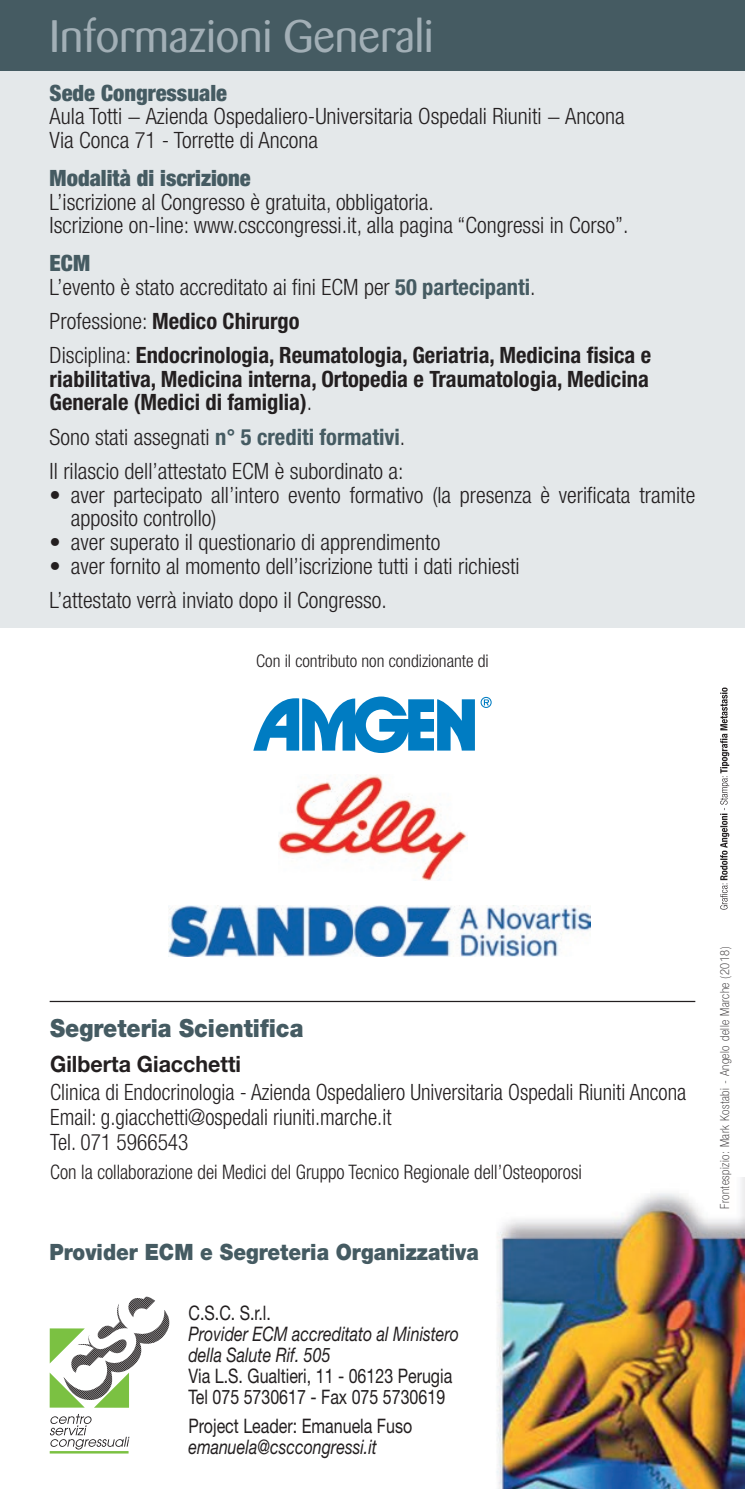
<style>
.page{position:relative;width:745px;height:1489px;background:#fff}
.page>*{position:absolute;margin:0;border:0;box-sizing:border-box;transform-origin:0 0}
.t1{font:45px "Barmeno";color:#a2afb6}
.Data{font:900 25px "Helvetica Neue LT Std";color:#455b62;scale:.9 1}
.Info_generali{font:300 condensed 22.5px/23.5px "Helvetica Neue LT Std";color:#231f20}
.info_generali_elenco{font:300 condensed 22.5px/23.5px "Helvetica Neue LT Std";color:#231f20}
.info_generali_spazia{font:700 condensed 22.5px/23.5px "Helvetica Neue LT Std";color:#231f20;text-align:justify}
.Data-2{font:300 condensed 22.5px "Helvetica Neue LT Std";color:#231f20;scale:.95 1}
.info_generali_spazia-2{font:300 condensed 22.5px "Helvetica Neue LT Std";color:#231f20}
.Titolo_info_generali{font:900 condensed 22.5px "Helvetica Neue LT Std";color:#455b62}
.Data-3{font:900 22.5px "Helvetica Neue LT Std";color:#455b62;scale:.9 1}
.Data-4{font:700 22.5px "Helvetica Neue LT Std";color:#231f20;scale:.95 1}
.t2{font:20px "Helvetica Neue LT Std";color:#231f20;scale:.8 1}
.t3{font:italic 20px/21px "Helvetica Neue LT Std";color:#231f20;scale:.8 1}
.Data-5{font:300 condensed 20px "Helvetica Neue LT Std";color:#231f20;scale:.95 1}
.t4{font:300 condensed 17.5px "Helvetica Neue LT Std";color:#231f20}
.credits_foto{font:100 condensed 12.5px "Helvetica Neue LT Std";letter-spacing:.04em;color:#231f20}
.s1{font-weight:700;color:#455b62}
.s2{font-weight:300}
</style>
<div class="page">
<img style="left:49px;top:1177px;width:695px;height:311px">
<div style="left:0;top:0;width:744px;height:627px;background:#e4e8ea"></div>
<div style="left:0;top:0;width:744px;height:71px;background:#455b62"></div>
<hr style="left:50px;top:1450px;width:78px;height:3px;background:#7bc142">
<svg style="left:50px;top:1413px;width:79px;height:36px"></svg>
<svg style="left:50px;top:1295px;width:120px;height:112px"></svg>
<svg style="left:720px;top:687px;width:8px;height:222px"></svg>
<svg style="left:253px;top:696px;width:221px;height:57px"></svg>
<svg style="left:480px;top:697px;width:11px;height:11px"></svg>
<img style="left:278px;top:775px;width:189px;height:105px">
<img style="left:168px;top:905px;width:422px;height:51px">
<hr style="left:50px;top:1000px;width:644px;height:2px;background:#231f20">
<p class="t1" style="left:50px;top:11px;width:385px">Informazioni Generali</p>
<p class="Titolo_info_generali" style="left:50px;top:79px;width:179px">Sede Congressuale</p>
<p class="Info_generali" style="left:50px;top:104px;width:576px">Aula Totti − Azienda Ospedaliero-Universitaria Ospedali Riuniti − Ancona<br>Via Conca 71 - Torrette di Ancona</p>
<p class="Titolo_info_generali" style="left:50px;top:164px;width:202px">Modalità di iscrizione</p>
<p class="Info_generali" style="left:50px;top:190px;width:385px">L’iscrizione al Congresso è gratuita, obbligatoria.</p>
<p class="Info_generali" style="left:50px;top:213px;width:580px">Iscrizione on-line: www.csccongressi.it, alla pagina “Congressi in Corso”.</p>
<p class="Titolo_info_generali" style="left:50px;top:249px;width:42px">ECM</p>
<p class="Info_generali" style="left:50px;top:275px;width:487px">L’evento è stato accreditato ai fini ECM per <span class="s1">50 partecipanti</span>.</p>
<p class="info_generali_spazia" style="left:50px;top:309px;width:251px"><span class="s2">Professione:</span> Medico Chirurgo</p>
<p class="info_generali_spazia" style="left:50px;top:343px;width:602px"><span class="s2">Disciplina:</span> Endocrinologia, Reumatologia, Geriatria, Medicina fisica e riabilitativa, Medicina interna, Ortopedia e Traumatologia, Medicina Generale (Medici di famiglia)<span class="s2">.</span></p>
<p class="info_generali_spazia-2" style="left:50px;top:424px;width:357px">Sono stati assegnati <span class="s1">n° 5 crediti formativi</span>.</p>
<p class="info_generali_spazia-2" style="left:50px;top:458px;width:355px">Il rilascio dell’attestato ECM è subordinato a:</p>
<p class="info_generali_elenco" style="left:71px;top:482px;width:625px;text-indent:-21px">• aver partecipato all’intero evento formativo (la presenza è verificata tramite apposito controllo)</p>
<p class="info_generali_elenco" style="left:50px;top:530px;width:392px">• aver superato il questionario di apprendimento</p>
<p class="info_generali_elenco" style="left:50px;top:553px;width:471px">• aver fornito al momento dell’iscrizione tutti i dati richiesti</p>
<p class="info_generali_spazia-2" style="left:50px;top:587px;width:338px">L’attestato verrà inviato dopo il Congresso.</p>
<p class="t4" style="left:256px;top:651px;width:234px">Con il contributo non condizionante di</p>
<p class="Data" style="left:50px;top:1012px;width:283px">Segreteria Scientifica</p>
<p class="Data-4" style="left:50px;top:1050px;width:202px">Gilberta Giacchetti</p>
<p class="Data-2" style="left:50px;top:1079px;width:670px">Clinica di Endocrinologia - Azienda Ospedaliero Universitaria Ospedali Riuniti Ancona</p>
<p class="Data-2" style="left:50px;top:1104px;width:360px">Email: g.giacchetti@ospedali riuniti.marche.it</p>
<p class="Data-2" style="left:50px;top:1128px;width:147px">Tel. 071 5966543</p>
<p class="Data-5" style="left:50px;top:1160px;width:561px">Con la collaborazione dei Medici del Gruppo Tecnico Regionale dell’Osteoporosi</p>
<p class="Data-3" style="left:50px;top:1238px;width:478px">Provider ECM e Segreteria Organizzativa</p>
<p class="t2" style="left:188px;top:1301px;width:104px">C.S.C. S.r.l.</p>
<p class="t3" style="left:188px;top:1323px;width:339px">Provider ECM accreditato al Ministero della Salute Rif. 505</p>
<p class="t2" style="left:188px;top:1364px;width:331px">Via L.S. Gualtieri, 11 - 06123 Perugia</p>
<p class="t2" style="left:188px;top:1385px;width:322px">Tel 075 5730617 - Fax 075 5730619</p>
<p class="t2" style="left:188px;top:1413px;width:281px">Project Leader: Emanuela Fuso</p>
<p class="t3" style="left:188px;top:1435px;width:237px">emanuela@csccongressi.it</p>
<p class="credits_foto" style="left:717px;top:1208px;width:264px;rotate:-90deg">Frontespizio: Mark Kostabi - Angelo delle Marche (2018)</p>
</div>
